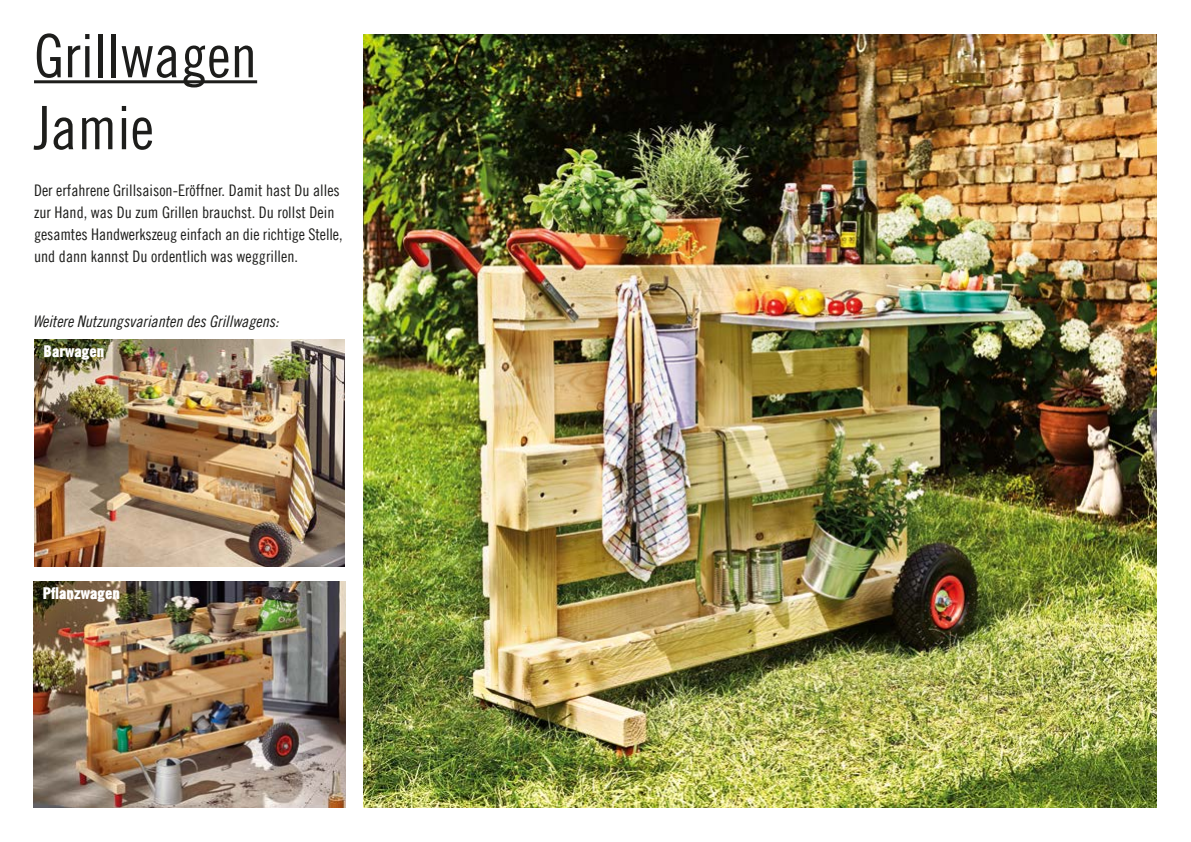
<style>
.page{position:relative;width:1191px;height:842px;background:#fff}
.page>*{position:absolute;margin:0;border:0;box-sizing:border-box;transform-origin:0 0}
.t1{font:59.9px/71.9px "Trade Gothic Hornbach Cn 18";color:#1d1d1b}
.t2{font:16px/22px "Trade Gothic Hornbach Cn 18";color:#1d1d1b}
.t3{font:16px "Trade Gothic Hornbach Cn 18 Obl";color:#1d1d1b}
.t4{font:16px "Trade Gothic Hornbach Super Bd";color:#fff}
</style>
<div class="page">
<img style="left:364px;top:34px;width:793px;height:774px">
<hr style="left:34px;top:80px;width:223px;height:3px;background:#1d1d1b">
<img style="left:34px;top:340px;width:310px;height:227px">
<img style="left:33px;top:581px;width:313px;height:227px">
<h1 class="t1" style="left:34px;top:20px;width:225px">Grillwagen<br>Jamie</h1>
<p class="t2" style="left:34px;top:179px;width:310px">Der erfahrene Grillsaison-Eröffner. Damit hast Du alles zur Hand, was Du zum Grillen brauchst. Du rollst Dein gesamtes Handwerkszeug einfach an die richtige Stelle, und dann kannst Du ordentlich was weggrillen.</p>
<p class="t3" style="left:34px;top:311px;width:247px">Weitere Nutzungsvarianten des Grillwagens:</p>
<p class="t4" style="left:44px;top:341px;width:62px">Barwagen</p>
<p class="t4" style="left:43px;top:583px;width:79px">Pflanzwagen</p>
</div>
